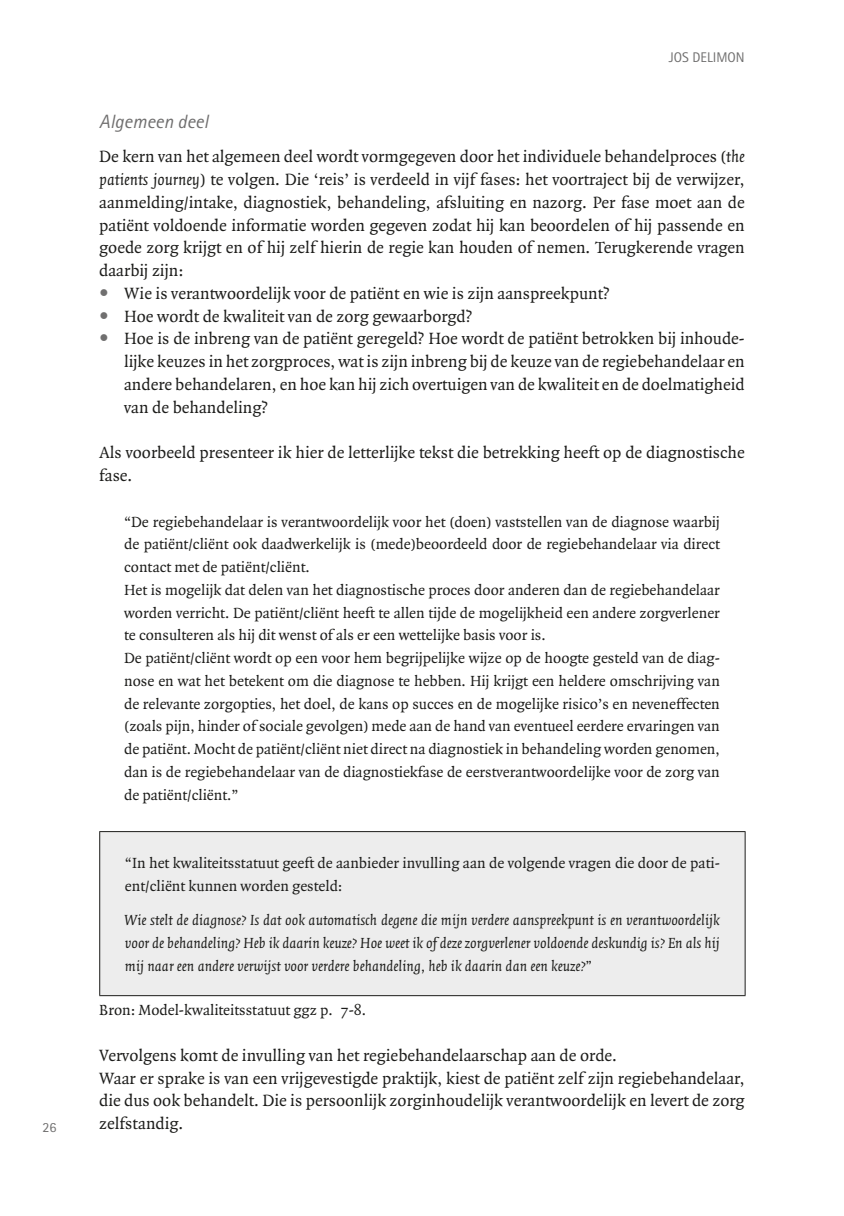
<style>
.page{position:relative;width:844px;height:1216px;background:#fff}
.page>*{position:absolute;margin:0;border:0;box-sizing:border-box;transform-origin:0 0}
.t1{font:italic 19.25px "Rotis Sans Serif";color:#706f6f}
.t2{font:17.5px/22.8px "Quadraat";color:#1d1d1b}
.t3{font:15.75px/22.8px "Quadraat";color:#1d1d1b}
.t4{font:italic 15.75px/22.8px "Quadraat";color:#1d1d1b;text-align:justify}
.t5{font:14px "Rotis Sans Serif";color:#706f6f}
.s1{font-style:italic}
</style>
<div class="page">
<div style="left:100px;top:831px;width:645px;height:164px;background:#ededed"></div>
<hr style="left:99px;top:831px;width:646px;height:1px;background:#1d1d1b">
<hr style="left:99px;top:832px;width:1px;height:163px;background:#1d1d1b">
<hr style="left:744px;top:832px;width:1px;height:163px;background:#1d1d1b">
<hr style="left:99px;top:995px;width:646px;height:1px;background:#1d1d1b">
<p class="t5" style="left:43px;top:1118px;width:15px">26</p>
<p class="t5" style="left:668px;top:49px;width:77px">JOS DELIMON</p>
<p class="t1" style="left:99px;top:110px;width:111px">Algemeen deel</p>
<p class="t2" style="left:99px;top:146px;width:646px">De kern van het algemeen deel wordt vormgegeven door het individuele behandelproces (<span class="s1">the</span></p>
<p class="t2" style="left:99px;top:169px;width:646px"><span class="s1">patients journey</span>) te volgen. Die ‘reis’ is verdeeld in vijf fases: het voortraject bij de verwijzer,</p>
<p class="t2" style="left:99px;top:191px;width:646px">aanmelding/intake, diagnostiek, behandeling, afsluiting en nazorg. Per fase moet aan de</p>
<p class="t2" style="left:99px;top:214px;width:646px">patiënt voldoende informatie worden gegeven zodat hij kan beoordelen of hij passende en</p>
<p class="t2" style="left:99px;top:237px;width:646px">goede zorg krijgt en of hij zelf hierin de regie kan houden of nemen. Terugkerende vragen</p>
<p class="t2" style="left:99px;top:260px;width:85px">daarbij zijn:</p>
<p class="t2" style="left:124px;top:282px;width:487px">Wie is verantwoordelijk voor de patiënt en wie is zijn aanspreekpunt?</p>
<p class="t2" style="left:124px;top:305px;width:349px">Hoe wordt de kwaliteit van de zorg gewaarborgd?</p>
<p class="t2" style="left:124px;top:328px;width:622px">Hoe is de inbreng van de patiënt geregeld? Hoe wordt de patiënt betrokken bij inhoude-</p>
<p class="t2" style="left:124px;top:351px;width:622px">lijke keuzes in het zorgproces, wat is zijn inbreng bij de keuze van de regiebehandelaar en</p>
<p class="t2" style="left:124px;top:373px;width:622px">andere behandelaren, en hoe kan hij zich overtuigen van de kwaliteit en de doelmatigheid</p>
<p class="t2" style="left:124px;top:396px;width:145px">van de behandeling?</p>
<p class="t2" style="left:99px;top:442px;width:646px">Als voorbeeld presenteer ik hier de letterlijke tekst die betrekking heeft op de diagnostische fase.</p>
<p class="t3" style="left:124px;top:510px;width:597px">“De regiebehandelaar is verantwoordelijk voor het (doen) vaststellen van de diagnose waarbij de patiënt/cliënt ook daadwerkelijk is (mede)beoordeeld door de regiebehandelaar via direct contact met de patiënt/cliënt.<br>Het is mogelijk dat delen van het diagnostische proces door anderen dan de regiebehandelaar worden verricht. De patiënt/cliënt heeft te allen tijde de mogelijkheid een andere zorgverlener te consulteren als hij dit wenst of als er een wettelijke basis voor is.<br>De patiënt/cliënt wordt op een voor hem begrijpelijke wijze op de hoogte gesteld van de diag&shy;nose en wat het betekent om die diagnose te hebben. Hij krijgt een heldere omschrijving van de relevante zorgopties, het doel, de kans op succes en de mogelijke risico’s en neveneffecten (zoals pijn, hinder of sociale gevolgen) mede aan de hand van eventueel eerdere ervaringen van de patiënt. Mocht de patiënt/cliënt niet direct na diagnostiek in behandeling worden genomen, dan is de regiebehandelaar van de diagnostiekfase de eerstverantwoordelijke voor de zorg van de patiënt/cliënt.”</p>
<p class="t3" style="left:125px;top:852px;width:596px">“In het kwaliteitsstatuut geeft de aanbieder invulling aan de volgende vragen die door de pati&shy;ënt/cliënt kunnen worden gesteld:</p>
<p class="t4" style="left:125px;top:909px;width:596px">Wie stelt de diagnose? Is dat ook automatisch degene die mijn verdere aanspreekpunt is en verantwoordelijk voor de behandeling? Heb ik daarin keuze? Hoe weet ik of deze zorgverlener voldoende deskundig is? En als hij mij naar een andere verwijst voor verdere behandeling, heb ik daarin dan een keuze?”</p>
<p class="t3" style="left:99px;top:999px;width:268px">Bron: Model-kwaliteitsstatuut ggz p. 7-8.</p>
<p class="t2" style="left:99px;top:1044px;width:646px">Vervolgens komt de invulling van het regiebehandelaarschap aan de orde.<br>Waar er sprake is van een vrijgevestigde praktijk, kiest de patiënt zelf zijn regiebehandelaar, die dus ook behandelt. Die is persoonlijk zorginhoudelijk verantwoordelijk en levert de zorg zelfstandig.</p>
</div>
